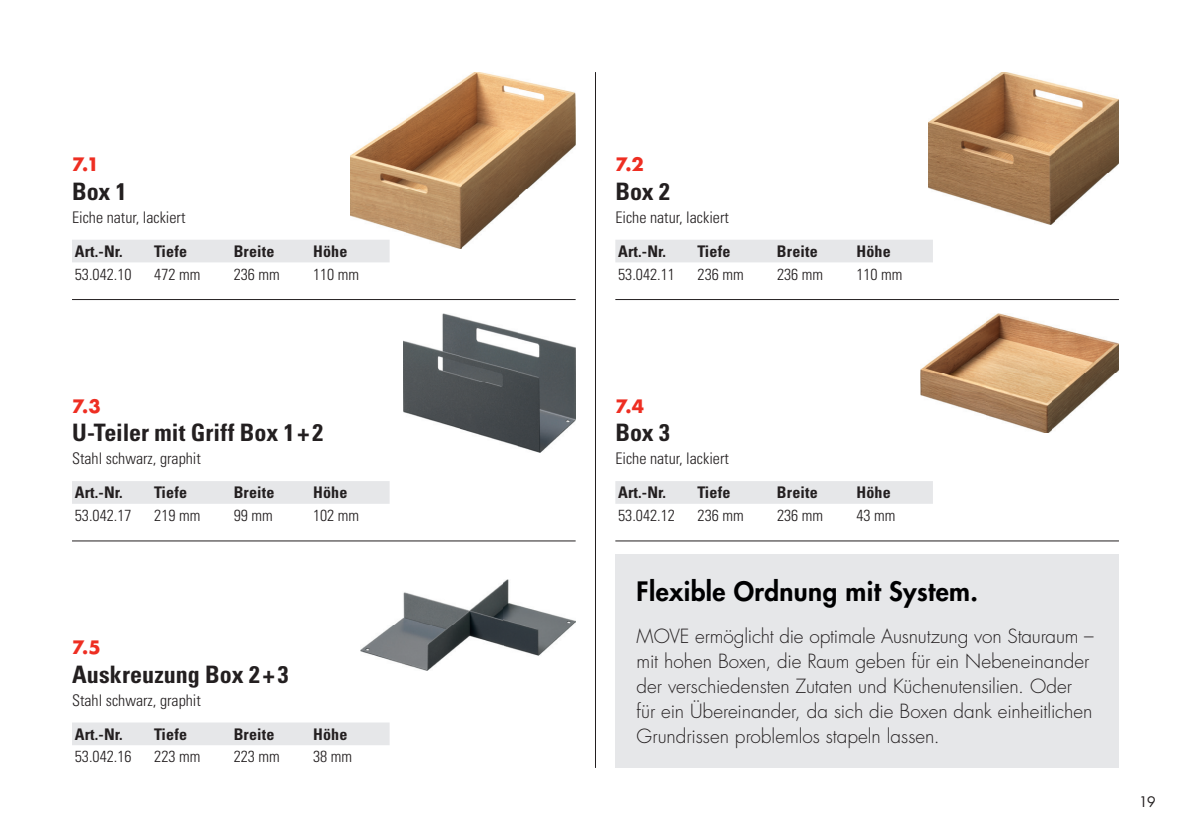
<style>
.page{position:relative;width:1191px;height:840px;background:#fff}
.page>*{position:absolute;margin:0;border:0;box-sizing:border-box;transform-origin:0 0}
.t1{font:800 26px "Futura Std";letter-spacing:.015em;color:#000001}
.t2{font:700 condensed 24px "Univers LT Std";color:#231f20}
.t3{font:300 19px/25px "Futura Std";letter-spacing:-.005em;color:#231f20}
.t4{font:700 18px "Futura Std";color:#ee2e22}
.t5{font:300 condensed 16px "Univers LT Std";color:#231f20}
.t6{font:700 condensed 16px "Univers LT Std";letter-spacing:.01em;color:#231f20}
.t7{font:16px "Futura EFTUOP";color:#231f20}
</style>
<div class="page">
<img style="left:350px;top:72px;width:225px;height:176px">
<img style="left:928px;top:72px;width:191px;height:152px">
<img style="left:403px;top:313px;width:172px;height:139px">
<img style="left:920px;top:313px;width:199px;height:119px">
<img style="left:360px;top:579px;width:215px;height:91px">
<hr style="left:595px;top:72px;width:1px;height:695px;background:#231f20">
<hr style="left:615px;top:299px;width:504px;height:1px;background:#231f20">
<hr style="left:615px;top:540px;width:504px;height:1px;background:#231f20">
<hr style="left:72px;top:299px;width:503px;height:1px;background:#231f20">
<hr style="left:72px;top:540px;width:503px;height:1px;background:#231f20">
<div style="left:615px;top:554px;width:504px;height:213px;background:#e6e7e9"></div>
<div style="left:72px;top:239px;width:317px;height:23px;background:#e6e7e9"></div>
<div style="left:72px;top:481px;width:317px;height:22px;background:#e6e7e9"></div>
<div style="left:72px;top:722px;width:317px;height:22px;background:#e6e7e9"></div>
<div style="left:615px;top:240px;width:318px;height:22px;background:#e6e7e9"></div>
<div style="left:615px;top:481px;width:318px;height:22px;background:#e6e7e9"></div>
<p class="t4" style="left:72px;top:152px;width:29px">7.1</p>
<p class="t2" style="left:72px;top:177px;width:56px">Box 1</p>
<p class="t5" style="left:72px;top:208px;width:115px">Eiche natur, lackiert</p>
<p class="t6" style="left:75px;top:241px;width:49px">Art.-Nr.</p>
<p class="t6" style="left:154px;top:241px;width:34px">Tiefe</p>
<p class="t6" style="left:234px;top:241px;width:42px">Breite</p>
<p class="t6" style="left:313px;top:241px;width:36px">Höhe</p>
<p class="t5" style="left:75px;top:264px;width:58px">53.042.10</p>
<p class="t5" style="left:154px;top:264px;width:48px">472 mm</p>
<p class="t5" style="left:234px;top:264px;width:48px">236 mm</p>
<p class="t5" style="left:313px;top:264px;width:48px">110 mm</p>
<p class="t4" style="left:72px;top:394px;width:30px">7.3</p>
<p class="t2" style="left:72px;top:418px;width:252px">U-Teiler mit Griff Box 1 + 2</p>
<p class="t5" style="left:72px;top:449px;width:130px">Stahl schwarz, graphit</p>
<p class="t6" style="left:75px;top:482px;width:49px">Art.-Nr.</p>
<p class="t6" style="left:154px;top:482px;width:34px">Tiefe</p>
<p class="t6" style="left:234px;top:482px;width:42px">Breite</p>
<p class="t6" style="left:313px;top:482px;width:36px">Höhe</p>
<p class="t5" style="left:75px;top:505px;width:58px">53.042.17</p>
<p class="t5" style="left:154px;top:505px;width:48px">219 mm</p>
<p class="t5" style="left:234px;top:505px;width:41px">99 mm</p>
<p class="t5" style="left:313px;top:505px;width:48px">102 mm</p>
<p class="t4" style="left:72px;top:635px;width:30px">7.5</p>
<p class="t2" style="left:72px;top:659px;width:218px">Auskreuzung Box 2 + 3</p>
<p class="t5" style="left:72px;top:690px;width:130px">Stahl schwarz, graphit</p>
<p class="t6" style="left:75px;top:723px;width:49px">Art.-Nr.</p>
<p class="t6" style="left:154px;top:723px;width:34px">Tiefe</p>
<p class="t6" style="left:234px;top:723px;width:42px">Breite</p>
<p class="t6" style="left:313px;top:723px;width:36px">Höhe</p>
<p class="t5" style="left:75px;top:746px;width:58px">53.042.16</p>
<p class="t5" style="left:154px;top:746px;width:48px">223 mm</p>
<p class="t5" style="left:234px;top:746px;width:48px">223 mm</p>
<p class="t5" style="left:313px;top:746px;width:41px">38 mm</p>
<p class="t4" style="left:615px;top:152px;width:30px">7.2</p>
<p class="t2" style="left:615px;top:177px;width:56px">Box 2</p>
<p class="t5" style="left:615px;top:208px;width:115px">Eiche natur, lackiert</p>
<p class="t6" style="left:618px;top:241px;width:49px">Art.-Nr.</p>
<p class="t6" style="left:697px;top:241px;width:34px">Tiefe</p>
<p class="t6" style="left:777px;top:241px;width:42px">Breite</p>
<p class="t6" style="left:856px;top:241px;width:36px">Höhe</p>
<p class="t5" style="left:618px;top:264px;width:58px">53.042.11</p>
<p class="t5" style="left:697px;top:264px;width:48px">236 mm</p>
<p class="t5" style="left:777px;top:264px;width:48px">236 mm</p>
<p class="t5" style="left:856px;top:264px;width:48px">110 mm</p>
<p class="t4" style="left:615px;top:394px;width:30px">7.4</p>
<p class="t2" style="left:615px;top:418px;width:56px">Box 3</p>
<p class="t5" style="left:615px;top:449px;width:115px">Eiche natur, lackiert</p>
<p class="t6" style="left:618px;top:482px;width:49px">Art.-Nr.</p>
<p class="t6" style="left:697px;top:482px;width:34px">Tiefe</p>
<p class="t6" style="left:777px;top:482px;width:42px">Breite</p>
<p class="t6" style="left:856px;top:482px;width:36px">Höhe</p>
<p class="t5" style="left:618px;top:505px;width:58px">53.042.12</p>
<p class="t5" style="left:697px;top:505px;width:48px">236 mm</p>
<p class="t5" style="left:777px;top:505px;width:48px">236 mm</p>
<p class="t5" style="left:856px;top:505px;width:41px">43 mm</p>
<h1 class="t1" style="left:636px;top:574px;width:343px">Flexible Ordnung mit System.</h1>
<p class="t3" style="left:636px;top:623px;width:458px">MOVE ermöglicht die optimale Ausnutzung von Stauraum – mit hohen Boxen, die Raum geben für ein Nebeneinander der verschiedensten Zutaten und Küchenutensilien. Oder für ein Übereinander, da sich die Boxen dank einheitlichen Grundrissen problemlos stapeln lassen.</p>
<p class="t7" style="left:1138px;top:791px;width:18px">19</p>
</div>
